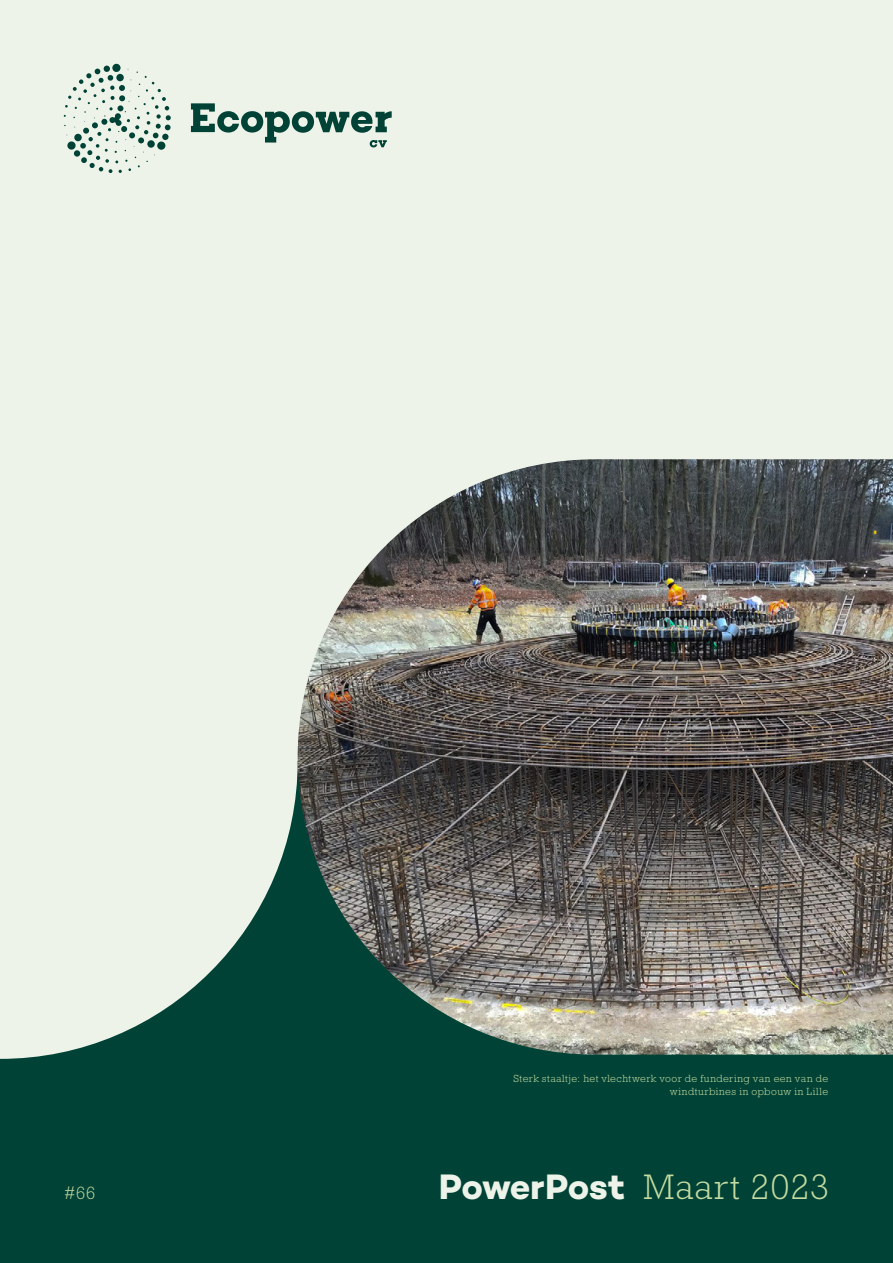
<style>
.page{position:relative;width:893px;height:1263px;background:#eef3e9}
.page>*{position:absolute;margin:0;border:0;box-sizing:border-box;transform-origin:0 0}
.t1{font:700 36px "Campton";letter-spacing:-.01em;color:#eef3e9}
.t2{font:300 18px "Rockwell Std";color:#c5dba1}
.t3{font:300 10.5px/13.5px "Rockwell Std";letter-spacing:.045em;color:#c5dba1;text-align:right}
.s1{font-family:"Rockwell Std";font-weight:300;color:#c5dba1}
</style>
<div class="page">
<div style="left:0;top:761px;width:893px;height:502px;background:#004336"></div>
<svg style="left:0;top:746px;width:298px;height:313px;fill:#eef3e9"></svg>
<img style="left:298px;top:459px;width:595px;height:595px">
<svg style="left:112px;top:64px;width:9px;height:8px"></svg>
<svg style="left:64px;top:66px;width:107px;height:107px"></svg>
<svg style="left:191px;top:103px;width:201px;height:44px"></svg>
<h2 class="t2" style="left:64px;top:1183px;width:33px">#66</h2>
<p class="t3" style="left:513px;top:1071px;width:316px">Sterk staaltje: het vlechtwerk voor de fundering van een van de windturbines in opbouw in Lille</p>
<h1 class="t1" style="left:439px;top:1164px;width:392px">PowerPost <span class="s1">Maart 2023</span></h1>
</div>
